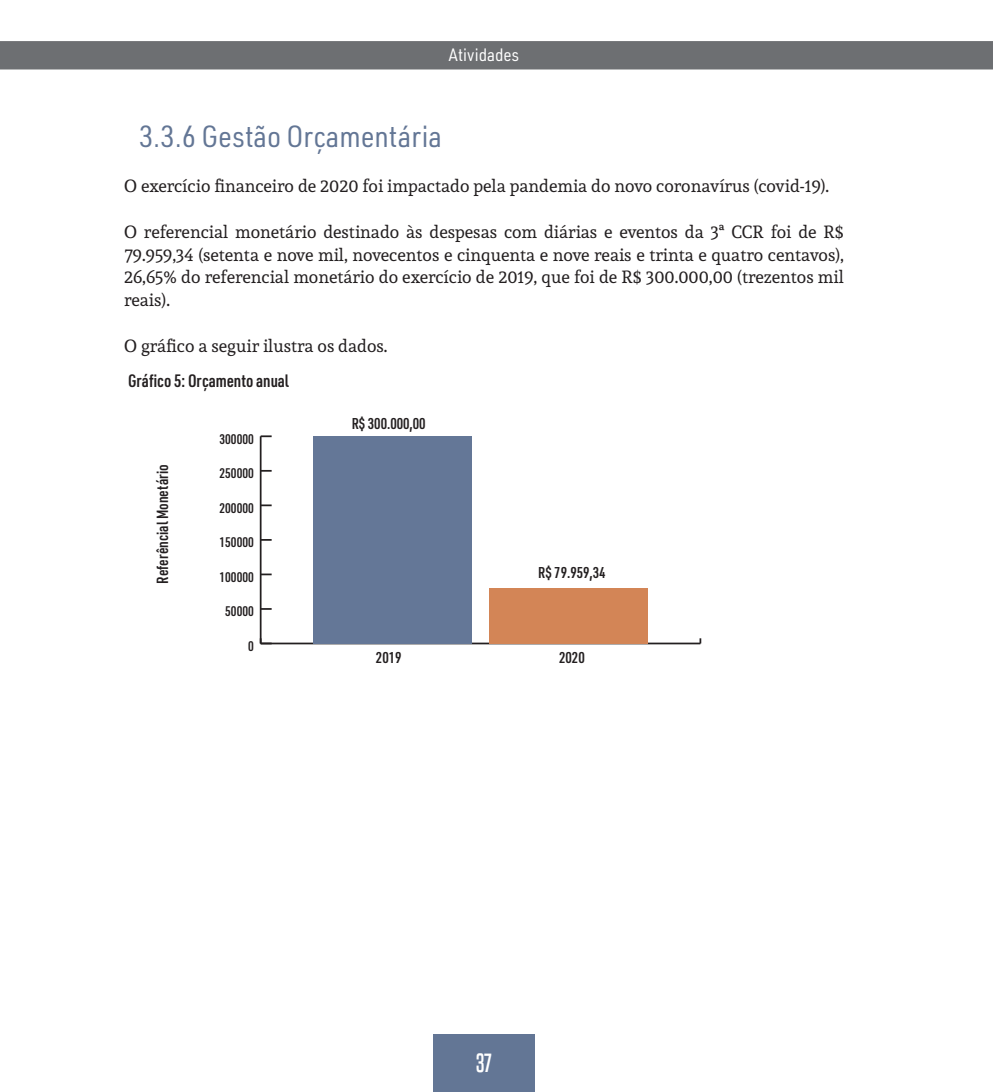
<style>
.page{position:relative;width:993px;height:1092px;background:#fff}
.page>*{position:absolute;margin:0;border:0;box-sizing:border-box;transform-origin:0 0}
.t1{font:29.75px "URWDIN Semi Cond";color:#637695}
.t2{font:24.5px "Built Titling Rg";color:#fff}
.t3{font:17.5px/22.8px "Andada";color:#231f20;text-align:justify}
.t4{font:600 17.5px "URWDIN Cond";color:#231f20}
.t5{font:17.5px "URWDIN Semi Cond";letter-spacing:.005em;color:#fff}
.t6{font:600 15.75px "URWDIN Cond";color:#231f20}
.t7{font:600 15.22px "URWDIN Cond";color:#231f20}
.t8{font:600 13.65px "URWDIN Cond";color:#231f20}
</style>
<div class="page">
<div style="left:0;top:41px;width:992px;height:28px;background:#6d6f72"></div>
<div style="left:433px;top:1034px;width:101px;height:57px;background:#637695"></div>
<hr style="left:260px;top:642px;width:440px;height:2px;background:#231f20">
<hr style="left:260px;top:436px;width:1px;height:207px;background:#231f20">
<svg style="left:260px;top:638px;width:11px;height:6px"></svg>
<svg style="left:261px;top:573px;width:10px;height:2px"></svg>
<svg style="left:261px;top:504px;width:10px;height:2px"></svg>
<svg style="left:260px;top:435px;width:11px;height:2px"></svg>
<div style="left:489px;top:588px;width:158px;height:55px;background:#d38556"></div>
<div style="left:313px;top:436px;width:158px;height:207px;background:#647797"></div>
<p class="t5" style="left:449px;top:43px;width:72px">Atividades</p>
<h1 class="t1" style="left:139px;top:117px;width:304px">3.3.6 Gestão Orçamentária</h1>
<p class="t3" style="left:124px;top:174px;width:706px">O exercício financeiro de 2020 foi impactado pela pandemia do novo coronavírus (covid-19).</p>
<p class="t3" style="left:124px;top:220px;width:721px">O referencial monetário destinado às despesas com diárias e eventos da 3ª CCR foi de R$ 79.959,34 (setenta e nove mil, novecentos e cinquenta e nove reais e trinta e quatro centavos), 26,65% do referencial monetário do exercício de 2019, que foi de R$ 300.000,00 (trezentos mil reais).</p>
<p class="t3" style="left:124px;top:334px;width:265px">O gráfico a seguir ilustra os dados.</p>
<p class="t4" style="left:128px;top:369px;width:162px">Gráfico 5: Orçamento anual</p>
<p class="t6" style="left:152px;top:583px;width:121px;rotate:-90deg">Referêncial Monetário</p>
<p class="t8" style="left:219px;top:429px;width:36px">300000</p>
<p class="t8" style="left:219px;top:464px;width:36px">250000</p>
<p class="t8" style="left:219px;top:498px;width:36px">200000</p>
<p class="t8" style="left:219px;top:533px;width:36px">150000</p>
<p class="t8" style="left:219px;top:567px;width:36px">100000</p>
<p class="t8" style="left:225px;top:602px;width:30px">50000</p>
<p class="t8" style="left:248px;top:636px;width:7px">0</p>
<p class="t7" style="left:351px;top:413px;width:75px">R$ 300.000,00</p>
<p class="t7" style="left:538px;top:562px;width:69px">R$ 79.959,34</p>
<p class="t7" style="left:376px;top:647px;width:27px">2019</p>
<p class="t7" style="left:559px;top:647px;width:27px">2020</p>
<h2 class="t2" style="left:476px;top:1048px;width:17px">37</h2>
</div>
